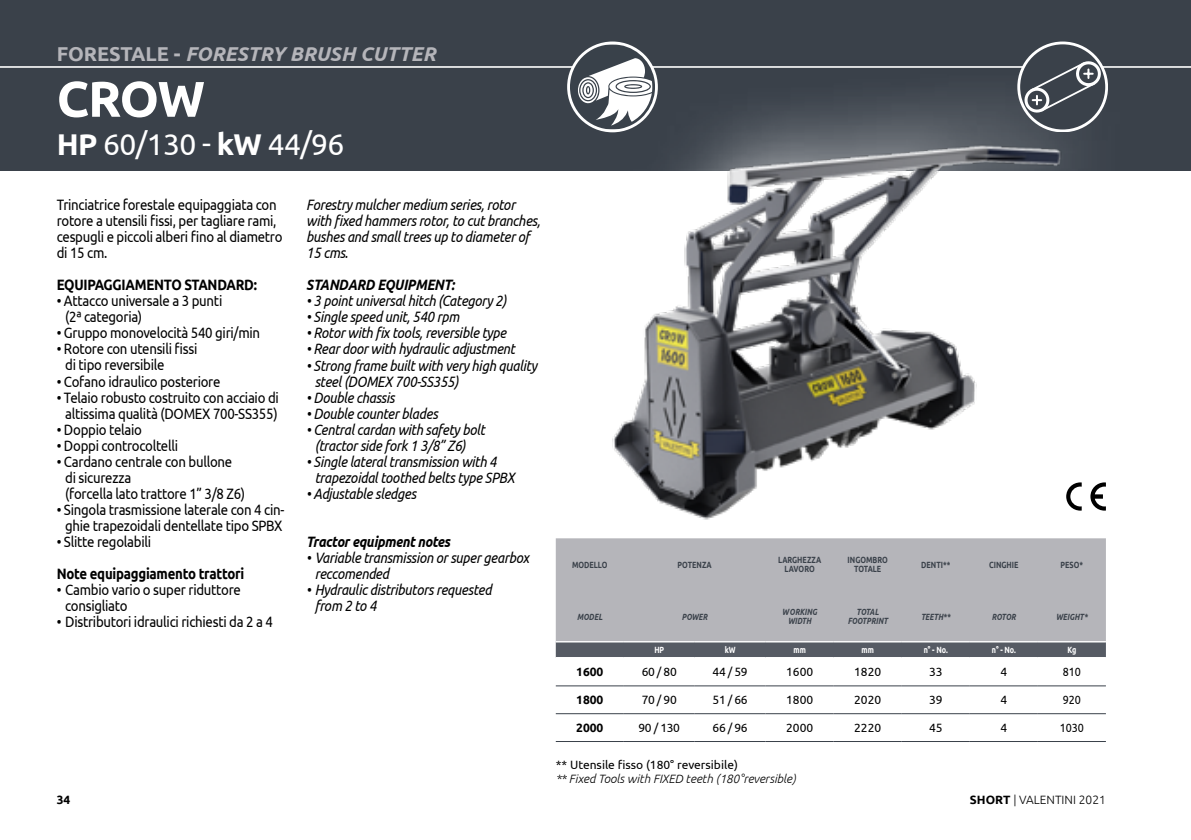
<style>
.page{position:relative;width:1191px;height:840px;background:#fff}
.page>*{position:absolute;margin:0;border:0;box-sizing:border-box;transform-origin:0 0}
.t1{font:700 50px "Ubuntu";color:#fff}
.t2{font:30px "Ubuntu";letter-spacing:-.02em;color:#fff}
.t3{font:italic 700 20px "Ubuntu";color:#b5b5ba}
.t4{font:15px/16px "Ubuntu";letter-spacing:-.02em;color:#000;scale:.88 1}
.t5{font:italic 15px/16px "Ubuntu";letter-spacing:-.02em;color:#000;scale:.88 1}
.t6{font:700 15px "Ubuntu";letter-spacing:-.02em;color:#000;scale:.88 1}
.t7{font:italic 700 15px "Ubuntu";letter-spacing:-.02em;color:#000;scale:.88 1}
.t8{font:12px "Ubuntu";color:#000}
.t9{font:italic 300 12px "Ubuntu";color:#000}
.t10{font:300 12px "Ubuntu";color:#000}
.t11{font:700 12px "Ubuntu";color:#000}
.t12{font:12px "Ubuntu";color:#000;scale:.9 1}
.t13{font:700 9px/9px "Ubuntu";color:#3a414a;text-align:center;scale:.8 1}
.t14{font:italic 700 9px/9px "Ubuntu";color:#3a414a;text-align:center;scale:.8 1}
.t15{font:700 9px "Ubuntu";color:#fff;scale:.8 1}
.s1{font-style:normal}
.s2{font-weight:700}
</style>
<div class="page">
<div style="left:0;top:0;width:1191px;height:170px;background:#3a414a"></div>
<hr style="left:0;top:66px;width:1191px;height:2px;background:#fff">
<svg style="left:570px;top:44px;width:85px;height:24px"></svg>
<svg style="left:540px;top:68px;width:568px;height:522px"></svg>
<img style="left:567px;top:114px;width:563px;height:422px">
<svg style="left:1066px;top:482px;width:15px;height:28px"></svg>
<svg style="left:1090px;top:482px;width:16px;height:28px"></svg>
<div style="left:556px;top:538px;width:550px;height:103px;background:#b5b5ba"></div>
<svg style="left:556px;top:642px;width:550px;height:14px;background:#5c6069"></svg>
<hr style="left:556px;top:685px;width:68px;height:1px;background:#3a414a">
<hr style="left:624px;top:685px;width:70px;height:1px;background:#3a414a">
<hr style="left:694px;top:685px;width:71px;height:1px;background:#3a414a">
<hr style="left:765px;top:685px;width:68px;height:1px;background:#3a414a">
<hr style="left:833px;top:685px;width:68px;height:1px;background:#3a414a">
<hr style="left:901px;top:685px;width:68px;height:1px;background:#3a414a">
<hr style="left:969px;top:685px;width:68px;height:1px;background:#3a414a">
<hr style="left:1037px;top:685px;width:69px;height:1px;background:#3a414a">
<hr style="left:556px;top:713px;width:68px;height:1px;background:#3a414a">
<hr style="left:624px;top:713px;width:70px;height:1px;background:#3a414a">
<hr style="left:694px;top:713px;width:71px;height:1px;background:#3a414a">
<hr style="left:765px;top:713px;width:68px;height:1px;background:#3a414a">
<hr style="left:833px;top:713px;width:68px;height:1px;background:#3a414a">
<hr style="left:901px;top:713px;width:68px;height:1px;background:#3a414a">
<hr style="left:969px;top:713px;width:68px;height:1px;background:#3a414a">
<hr style="left:1037px;top:713px;width:69px;height:1px;background:#3a414a">
<hr style="left:556px;top:740px;width:68px;height:1px;background:#3a414a">
<hr style="left:624px;top:740px;width:70px;height:1px;background:#3a414a">
<hr style="left:694px;top:740px;width:71px;height:1px;background:#3a414a">
<hr style="left:765px;top:740px;width:68px;height:1px;background:#3a414a">
<hr style="left:833px;top:740px;width:68px;height:1px;background:#3a414a">
<hr style="left:901px;top:740px;width:68px;height:1px;background:#3a414a">
<hr style="left:969px;top:740px;width:68px;height:1px;background:#3a414a">
<hr style="left:1037px;top:740px;width:69px;height:1px;background:#3a414a">
<svg style="left:1017px;top:41px;width:90px;height:91px"></svg>
<div style="left:1020px;top:44px;width:85px;height:85px;background:#3a414a;border-radius:50%"></div>
<svg style="left:1023px;top:60px;width:79px;height:53px"></svg>
<h3 class="t3" style="left:57px;top:42px;width:380px"><span class="s1">FORESTALE -</span> FORESTRY BRUSH CUTTER</h3>
<h1 class="t1" style="left:57px;top:69px;width:150px">CROW</h1>
<h2 class="t2" style="left:57px;top:126px;width:289px"><span class="s2">HP</span> 60/130 - <span class="s2">kW</span> 44/96</h2>
<p class="t4" style="left:57px;top:196px;width:258px">Trinciatrice forestale equipaggiata con rotore a utensili fissi, per tagliare rami, cespugli e piccoli alberi fino al diametro di 15 cm.</p>
<p class="t6" style="left:57px;top:276px;width:229px">EQUIPAGGIAMENTO STANDARD:</p>
<p class="t4" style="left:65px;top:292px;width:180px;text-indent:-9px">• Attacco universale a 3 punti (2ª categoria)</p>
<p class="t4" style="left:57px;top:324px;width:233px">• Gruppo monovelocità 540 giri/min</p>
<p class="t4" style="left:65px;top:340px;width:152px;text-indent:-9px">• Rotore con utensili fissi di tipo reversibile</p>
<p class="t4" style="left:57px;top:372px;width:188px">• Cofano idraulico posteriore</p>
<p class="t4" style="left:57px;top:388px;width:254px;text-align:center">• Telaio robusto costruito con acciaio di altissima qualità (DOMEX 700-SS355)</p>
<p class="t4" style="left:57px;top:420px;width:98px">• Doppio telaio</p>
<p class="t4" style="left:57px;top:436px;width:139px">• Doppi controcoltelli</p>
<p class="t4" style="left:65px;top:452px;width:206px;text-indent:-9px">• Cardano centrale con bullone di sicurezza<br>(forcella lato trattore 1” 3/8 Z6)</p>
<p class="t4" style="left:57px;top:500px;width:260px;text-align:center">• Singola trasmissione laterale con 4 cin&shy;ghie trapezoidali dentellate tipo SPBX</p>
<p class="t4" style="left:57px;top:532px;width:109px">• Slitte regolabili</p>
<p class="t6" style="left:57px;top:564px;width:215px">Note equipaggiamento trattori</p>
<p class="t4" style="left:65px;top:580px;width:201px;text-indent:-9px">• Cambio vario o super riduttore consigliato</p>
<p class="t4" style="left:57px;top:612px;width:247px">• Distributori idraulici richiesti da 2 a 4</p>
<p class="t5" style="left:306px;top:196px;width:267px">Forestry mulcher medium series, rotor with fixed hammers rotor, to cut branches, bushes and small trees up to diameter of<br>15 cms.</p>
<p class="t7" style="left:306px;top:276px;width:170px">STANDARD EQUIPMENT:</p>
<p class="t5" style="left:306px;top:292px;width:229px">• 3 point universal hitch (Category 2)</p>
<p class="t5" style="left:306px;top:308px;width:176px">• Single speed unit, 540 rpm</p>
<p class="t5" style="left:306px;top:324px;width:229px">• Rotor with fix tools, reversible type</p>
<p class="t5" style="left:306px;top:340px;width:239px">• Rear door with hydraulic adjustment</p>
<p class="t5" style="left:315px;top:356px;width:254px;text-indent:-9px">• Strong frame built with very high quality steel (DOMEX 700-SS355)</p>
<p class="t5" style="left:306px;top:388px;width:102px">• Double chassis</p>
<p class="t5" style="left:306px;top:404px;width:151px">• Double counter blades</p>
<p class="t5" style="left:315px;top:420px;width:195px;text-indent:-9px">• Central cardan with safety bolt (tractor side fork 1 3/8” Z6)</p>
<p class="t5" style="left:315px;top:452px;width:229px;text-indent:-9px">• Single lateral transmission with 4 trapezoidal toothed belts type SPBX</p>
<p class="t5" style="left:306px;top:484px;width:126px">• Adjustable sledges</p>
<p class="t7" style="left:306px;top:532px;width:165px">Tractor equipment notes</p>
<p class="t5" style="left:315px;top:548px;width:245px;text-indent:-9px">• Variable transmission or super gearbox reccomended</p>
<p class="t5" style="left:315px;top:580px;width:202px;text-indent:-9px">• Hydraulic distributors requested from 2 to 4</p>
<p class="t13" style="left:572px;top:559px;width:46px">MODELLO</p>
<p class="t13" style="left:677px;top:559px;width:44px">POTENZA</p>
<p class="t13" style="left:778px;top:555px;width:55px">LARGHEZZA<br>LAVORO</p>
<p class="t13" style="left:847px;top:555px;width:52px">INGOMBRO<br>TOTALE</p>
<p class="t13" style="left:921px;top:559px;width:38px">DENTI**</p>
<p class="t13" style="left:989px;top:559px;width:38px">CINGHIE</p>
<p class="t13" style="left:1060px;top:559px;width:30px">PESO*</p>
<p class="t14" style="left:577px;top:611px;width:33px">MODEL</p>
<p class="t14" style="left:682px;top:611px;width:34px">POWER</p>
<p class="t14" style="left:782px;top:606px;width:45px">WORKING<br>WIDTH</p>
<p class="t14" style="left:847px;top:606px;width:52px">TOTAL<br>FOOTPRINT</p>
<p class="t14" style="left:921px;top:611px;width:38px">TEETH**</p>
<p class="t14" style="left:991px;top:611px;width:32px">ROTOR</p>
<p class="t14" style="left:1056px;top:611px;width:41px">WEIGHT*</p>
<p class="t15" style="left:654px;top:644px;width:14px">HP</p>
<p class="t15" style="left:724px;top:644px;width:15px">kW</p>
<p class="t15" style="left:793px;top:644px;width:17px">mm</p>
<p class="t15" style="left:861px;top:644px;width:17px">mm</p>
<p class="t15" style="left:923px;top:644px;width:32px">n° - No.</p>
<p class="t15" style="left:991px;top:644px;width:32px">n° - No.</p>
<p class="t15" style="left:1067px;top:644px;width:13px">Kg</p>
<p class="t11" style="left:576px;top:664px;width:29px">1600</p>
<p class="t8" style="left:642px;top:664px;width:37px">60 / 80</p>
<p class="t8" style="left:712px;top:664px;width:37px">44 / 59</p>
<p class="t8" style="left:786px;top:664px;width:29px">1600</p>
<p class="t8" style="left:854px;top:664px;width:29px">1820</p>
<p class="t8" style="left:929px;top:664px;width:15px">33</p>
<p class="t8" style="left:1000px;top:664px;width:8px">4</p>
<p class="t12" style="left:1062px;top:664px;width:22px">810</p>
<p class="t11" style="left:576px;top:692px;width:29px">1800</p>
<p class="t8" style="left:642px;top:692px;width:37px">70 / 90</p>
<p class="t8" style="left:712px;top:692px;width:37px">51 / 66</p>
<p class="t8" style="left:786px;top:692px;width:29px">1800</p>
<p class="t8" style="left:854px;top:692px;width:29px">2020</p>
<p class="t8" style="left:929px;top:692px;width:15px">39</p>
<p class="t8" style="left:1000px;top:692px;width:8px">4</p>
<p class="t12" style="left:1062px;top:692px;width:22px">920</p>
<p class="t11" style="left:576px;top:720px;width:29px">2000</p>
<p class="t8" style="left:638px;top:720px;width:43px">90 / 130</p>
<p class="t8" style="left:712px;top:720px;width:37px">66 / 96</p>
<p class="t8" style="left:786px;top:720px;width:29px">2000</p>
<p class="t8" style="left:854px;top:720px;width:29px">2220</p>
<p class="t8" style="left:929px;top:720px;width:15px">45</p>
<p class="t8" style="left:1000px;top:720px;width:8px">4</p>
<p class="t12" style="left:1059px;top:720px;width:29px">1030</p>
<p class="t8" style="left:556px;top:756px;width:184px">** Utensile fisso (180° reversibile)</p>
<p class="t9" style="left:556px;top:771px;width:241px">** Fixed Tools with FIXED teeth (180°reversible)</p>
<p class="t11" style="left:57px;top:791px;width:15px">34</p>
<p class="t10" style="left:970px;top:792px;width:137px"><span class="s2">SHORT</span> | VALENTINI 2021</p>
</div>
